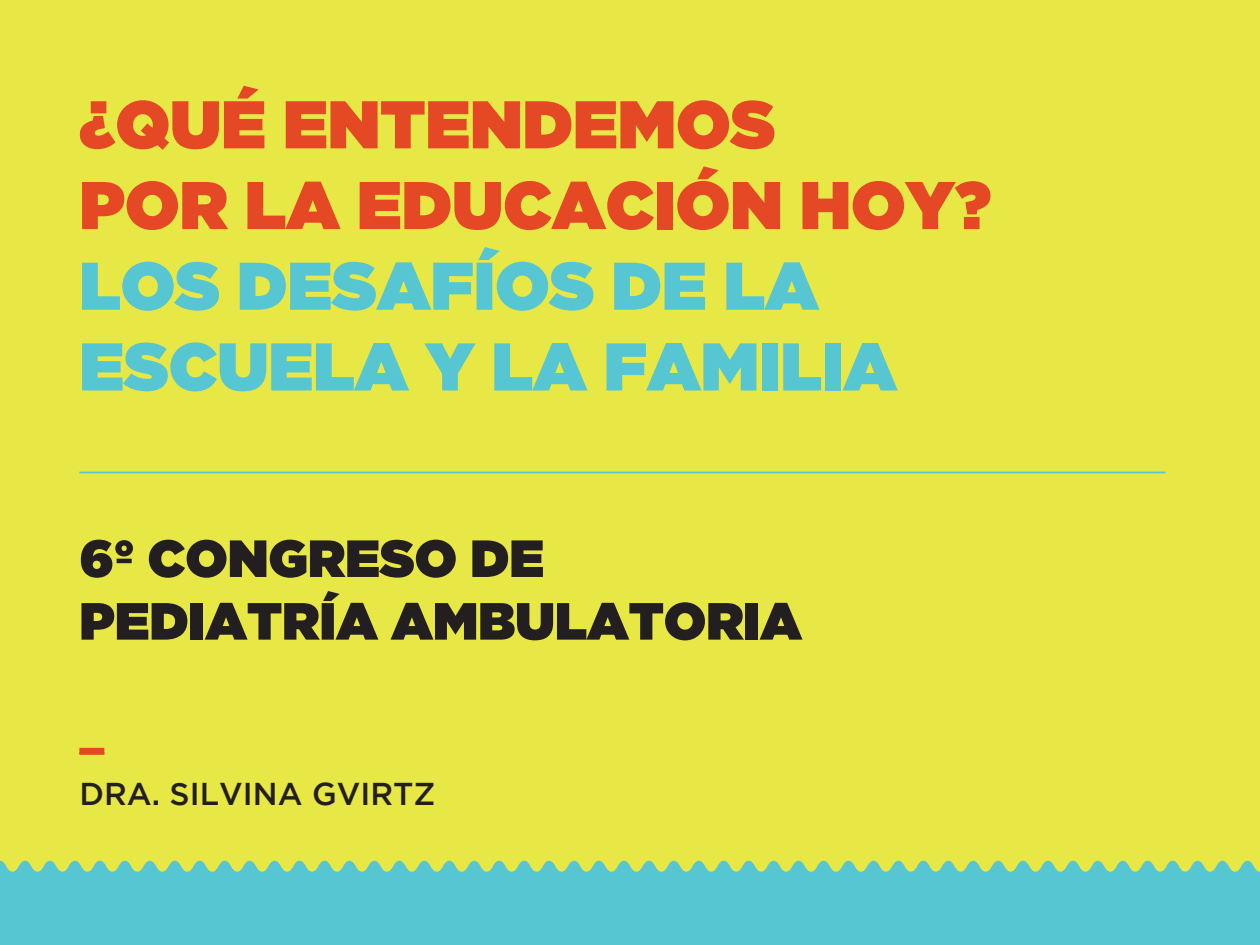
<style>
.page{position:relative;width:1260px;height:945px;background:#fff}
.page>*{position:absolute;margin:0;border:0;box-sizing:border-box;transform-origin:0 0}
.t1{font:67.2px/80.7px "Gotham Ultra";color:#e44825}
.t2{font:67.2px/80.7px "Gotham Ultra";color:#57c6d3}
.t3{font:52.15px/62.6px "Gotham Ultra";color:#231f20}
.t4{font:500 31.5px "Gotham";color:#231f20}
</style>
<div class="page">
<div style="left:0;top:0;width:1260px;height:861px;background:#e7e746"></div>
<svg style="left:0;top:861px;width:1260px;height:84px;background:#5fc8ca"></svg>
<hr style="left:79px;top:472px;width:1086px;height:1px;background:#57c6d3">
<div style="left:79px;top:748px;width:25px;height:7px;background:#e44825"></div>
<p class="t1" style="left:79px;top:83px;width:913px">¿QUÉ ENTENDEMOS<br>POR LA EDUCACIÓN HOY?</p>
<p class="t2" style="left:79px;top:244px;width:819px">LOS DESAFÍOS DE LA<br>ESCUELA Y LA FAMILIA</p>
<p class="t3" style="left:79px;top:526px;width:724px">6º CONGRESO DE<br>PEDIATRÍA AMBULATORIA</p>
<p class="t4" style="left:79px;top:776px;width:358px">DRA. SILVINA GVIRTZ</p>
</div>
